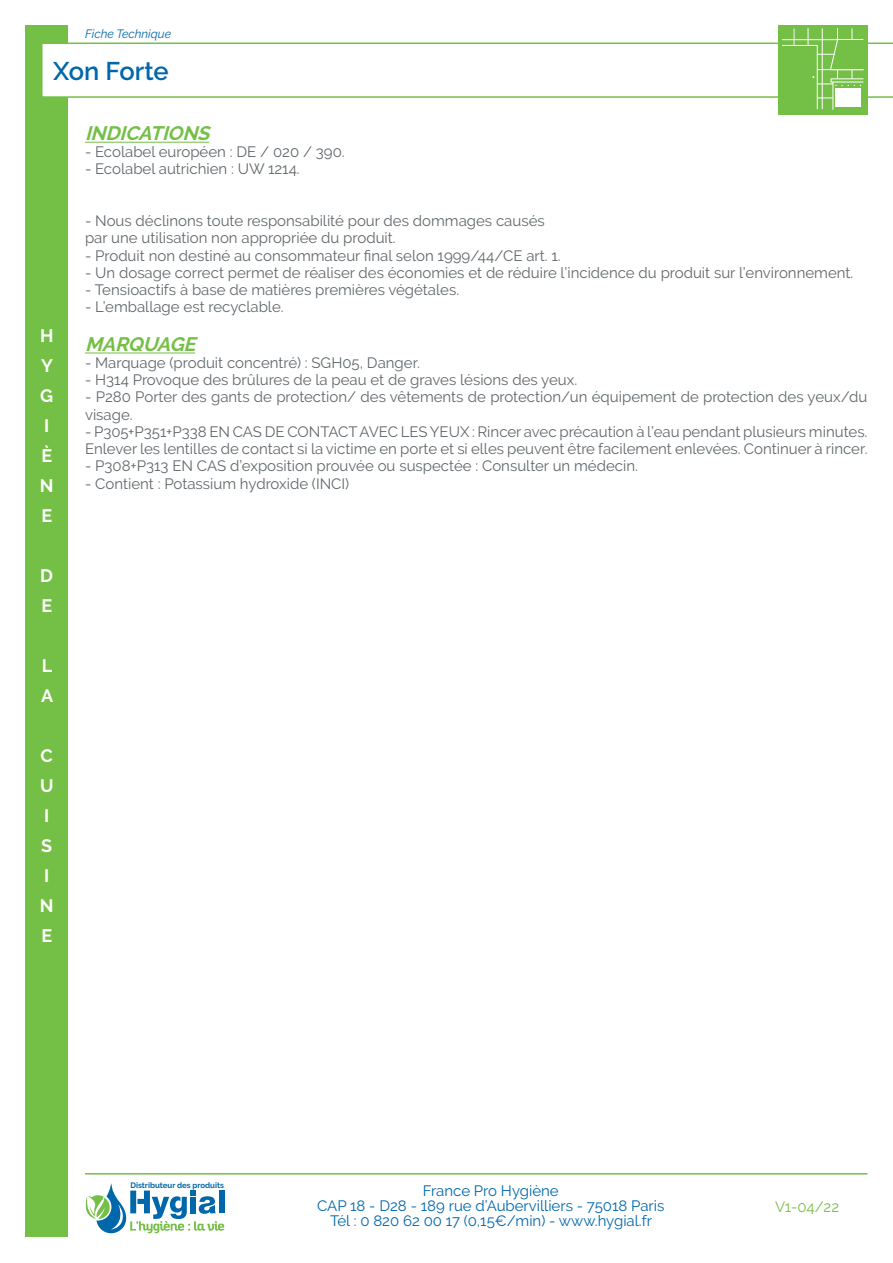
<style>
.page{position:relative;width:893px;height:1263px;background:#fff}
.page>*{position:absolute;margin:0;border:0;box-sizing:border-box;transform-origin:0 0}
.t1{font:600 25.5px "Raleway";letter-spacing:-.005em;color:#0067aa}
.t2{font:italic 700 19.5px "Raleway";color:#74bf45}
.t3{font:700 18px/30px "Raleway";color:#fff}
.t4{font:15px/17.2px "Raleway";color:#61676b}
.t5{font:15px/15px "Raleway";color:#0067aa;text-align:center}
.t6{font:15px "Raleway";color:#74bf45}
.t7{font:italic 12px "Raleway";color:#0067aa}
.t8{font:700 7.8px "Raleway";color:#0067aa}
</style>
<div class="page">
<hr style="left:85px;top:1173px;width:782px;height:1px;background:#74bf45">
<div style="left:26px;top:26px;width:42px;height:1211px;background:#74bf45"></div>
<svg style="left:85px;top:1183px;width:139px;height:50px"></svg>
<svg style="left:42px;top:43px;width:851px;height:55px"></svg>
<div style="left:778px;top:26px;width:89px;height:89px;background:#74bf45"></div>
<hr style="left:85px;top:142px;width:124px;height:1px;background:#74bf45">
<hr style="left:85px;top:353px;width:110px;height:1px;background:#74bf45">
<svg style="left:782px;top:28px;width:81px;height:82px"></svg>
<p class="t7" style="left:85px;top:27px;width:88px">Fiche Technique</p>
<h1 class="t1" style="left:53px;top:56px;width:117px">Xon Forte</h1>
<p class="t3" style="left:40px;top:321px;width:15px">H<br>Y<br>G<br>I<br>È<br>N<br>E</p>
<p class="t3" style="left:40px;top:561px;width:14px">D<br>E</p>
<p class="t3" style="left:41px;top:651px;width:14px">L<br>A</p>
<p class="t3" style="left:40px;top:741px;width:15px">C<br>U<br>I<br>S<br>I<br>N<br>E</p>
<h2 class="t2" style="left:85px;top:122px;width:132px">INDICATIONS</h2>
<p class="t4" style="left:85px;top:143px;width:261px">- Ecolabel européen : DE / 020 / 390.</p>
<p class="t4" style="left:85px;top:160px;width:216px">- Ecolabel autrichien : UW 1214.</p>
<p class="t4" style="left:85px;top:212px;width:461px">- Nous déclinons toute responsabilité pour des dommages causés par une utilisation non appropriée du produit.</p>
<p class="t4" style="left:85px;top:247px;width:477px">- Produit non destiné au consommateur final selon 1999/44/CE art. 1.</p>
<p class="t4" style="left:85px;top:264px;width:770px">- Un dosage correct permet de réaliser des économies et de réduire l’incidence du produit sur l’environnement.</p>
<p class="t4" style="left:85px;top:281px;width:376px">- Tensioactifs à base de matières premières végétales.</p>
<p class="t4" style="left:85px;top:298px;width:200px">- L’emballage est recyclable.</p>
<h2 class="t2" style="left:85px;top:333px;width:118px">MARQUAGE</h2>
<p class="t4" style="left:85px;top:354px;width:337px">- Marquage (produit concentré) : SGH05, Danger.</p>
<p class="t4" style="left:85px;top:371px;width:494px">- H314 Provoque des brûlures de la peau et de graves lésions des yeux.</p>
<p class="t4" style="left:85px;top:388px;width:784px">- P280 Porter des gants de protection/ des vêtements de protection/un équipement de protection des yeux/du visage.</p>
<p class="t4" style="left:85px;top:423px;width:784px">- P305+P351+P338 EN CAS DE CONTACT AVEC LES YEUX : Rincer avec précaution à l’eau pendant plusieurs minutes.<br>Enlever les lentilles de contact si la victime en porte et si elles peuvent être facilement enlevées. Continuer à rincer.</p>
<p class="t4" style="left:85px;top:457px;width:554px">- P308+P313 EN CAS d’exposition prouvée ou suspectée : Consulter un médecin.</p>
<p class="t4" style="left:85px;top:475px;width:266px">- Contient : Potassium hydroxide (INCI)</p>
<p class="t8" style="left:130px;top:1180px;width:95px">Distributeur des produits</p>
<p class="t5" style="left:317px;top:1183px;width:349px">France Pro Hygiène<br>CAP 18 - D28 - 189 rue d’Aubervilliers - 75018 Paris<br>Tél : 0 820 62 00 17 (0,15€/min) - www.hygial.fr</p>
<p class="t6" style="left:775px;top:1198px;width:66px">V1-04/22</p>
</div>
